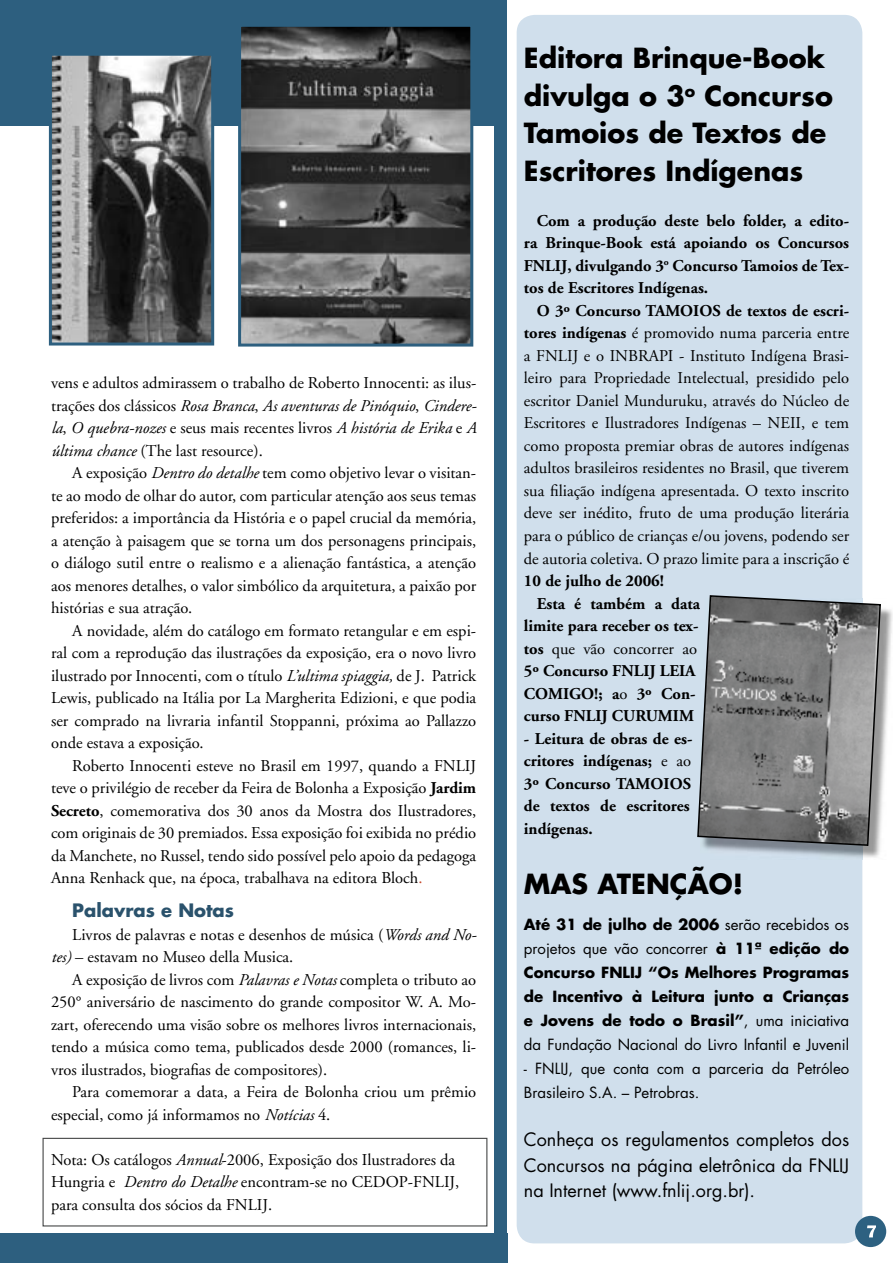
<style>
.page{position:relative;width:893px;height:1263px;background:#fff}
.page>*{position:absolute;margin:0;border:0;box-sizing:border-box;transform-origin:0 0}
.t1{font:700 27px/37.5px "Futura";color:#000}
.t2{font:18px/25.5px "Futura";color:#000;text-align:justify}
.t3{font:700 18px "Futura";color:#2a526c}
.t4{font:16.5px/22.5px "Adobe Garamond";color:#000;text-align:justify}
.t5{font:700 16.5px/22.5px "Adobe Garamond";color:#000;text-align:justify}
.t6{font:700 15px/24px "Futura";color:#000;text-align:justify}
.t7{font:15px/24px "Futura";color:#000}
.s1{font-style:italic}
.s2{font-weight:700}
.s3{color:#c6472a}
.s4{font-weight:400}
</style>
<div class="page">
<div style="left:0;top:41px;width:498px;height:84px;background:#2d5f7f"></div>
<div style="left:0;top:0;width:502px;height:43px;background:#2d5f7f"></div>
<div style="left:517px;top:15px;width:345px;height:1228px;background:#d0dfec;border-radius:18px"></div>
<div style="left:855px;top:1216px;width:31px;height:31px;background:#2d6181;border-radius:50%"></div>
<div style="left:0;top:1233px;width:508px;height:30px;background:#2d5f7f"></div>
<svg style="left:867px;top:1225px;width:9px;height:12px"></svg>
<svg style="left:238px;top:26px;width:235px;height:321px;background:#555758"></svg>
<div style="left:494px;top:0;width:12px;height:1245px;background:#2d5f7f"></div>
<img style="left:703px;top:608px;width:190px;height:252px">
<svg style="left:697px;top:595px;width:184px;height:251px;background:#838485"></svg>
<svg style="left:43px;top:1138px;width:444px;height:88px"></svg>
<svg style="left:49px;top:55px;width:165px;height:290px;background:#5f6365"></svg>
<p class="t4" style="left:51px;top:372px;width:427px">vens e adultos admirassem o trabalho de Roberto Innocenti: as ilus&shy;trações dos clássicos <span class="s1">Rosa Branca</span>, <span class="s1">As aventuras de Pinóquio</span>, <span class="s1">Cindere&shy;la</span>, <span class="s1">O quebra-nozes</span> e seus mais recentes livros <span class="s1">A história de Erika</span> e <span class="s1">A última chance</span> (The last resource).</p>
<p class="t4" style="left:51px;top:462px;width:427px;text-indent:21px">A exposição <span class="s1">Dentro do detalhe</span> tem como objetivo levar o visitan&shy;te ao modo de olhar do autor, com particular atenção aos seus temas preferidos: a importância da História e o papel crucial da memória, a atenção à paisagem que se torna um dos personagens principais, o diálogo sutil entre o realismo e a alienação fantástica, a atenção aos menores detalhes, o valor simbólico da arquitetura, a paixão por histórias e sua atração.</p>
<p class="t4" style="left:51px;top:620px;width:427px;text-indent:21px">A novidade, além do catálogo em formato retangular e em espi&shy;ral com a reprodução das ilustrações da exposição, era o novo livro ilustrado por Innocenti, com o título <span class="s1">L’ultima spiaggia,</span> de J. Patrick Lewis, publicado na Itália por La Margherita Edizioni, e que podia ser comprado na livraria infantil Stoppanni, próxima ao Pallazzo onde estava a exposição.</p>
<p class="t4" style="left:51px;top:755px;width:427px;text-indent:21px">Roberto Innocenti esteve no Brasil em 1997, quando a FNLIJ teve o privilégio de receber da Feira de Bolonha a Exposição <span class="s2">Jardim Secreto</span>, comemorativa dos 30 anos da Mostra dos Ilustradores, com originais de 30 premiados. Essa exposição foi exibida no prédio da Manchete, no Russel, tendo sido possível pelo apoio da pedagoga Anna Renhack que, na época, trabalhava na editora Bloch<span class="s3">.</span></p>
<p class="t3" style="left:72px;top:898px;width:163px">Palavras e Notas</p>
<p class="t4" style="left:51px;top:924px;width:427px;text-indent:21px">Livros de palavras e notas e desenhos de música (<span class="s1">Words and No&shy;tes)</span> – estavam no Museo della Musica.</p>
<p class="t4" style="left:51px;top:969px;width:427px;text-indent:21px">A exposição de livros com <span class="s1">Palavras e Notas</span> completa o tributo ao 250° aniversário de nascimento do grande compositor W. A. Mo&shy;zart, oferecendo uma visão sobre os melhores livros internacionais, tendo a música como tema, publicados desde 2000 (romances, li&shy;vros ilustrados, biografias de compositores).</p>
<p class="t4" style="left:51px;top:1081px;width:427px;text-indent:21px">Para comemorar a data, a Feira de Bolonha criou um prêmio especial, como já informamos no <span class="s1">Notícias</span> 4.</p>
<p class="t4" style="left:51px;top:1149px;width:410px;text-align:left">Nota: Os catálogos <span class="s1">Annual</span>-2006, Exposição dos Ilustradores da<br>Hungria e <span class="s1">Dentro do Detalhe</span> encontram-se no CEDOP-FNLIJ, para consulta dos sócios da FNLIJ.</p>
<h1 class="t1" style="left:524px;top:39px;width:310px">Editora Brinque-Book divulga o 3<sup>o</sup> Concurso<br>Tamoios de Textos de<br>Escritores Indígenas</h1>
<p class="t5" style="left:524px;top:210px;width:327px;text-indent:13px">Com a produção deste belo folder, a edito&shy;ra Brinque-Book está apoiando os Concursos FNLIJ, divulgando 3<sup>o</sup> Concurso Tamoios de Tex&shy;tos de Escritores Indígenas.</p>
<p class="t4" style="left:524px;top:300px;width:327px;text-indent:13px"><span class="s2">O 3º Concurso TAMOIOS de textos de escri&shy;tores indígenas</span> é promovido numa parceria entre a FNLIJ e o INBRAPI - Instituto Indígena Brasi&shy;leiro para Propriedade Intelectual, presidido pelo escritor Daniel Munduruku, através do Núcleo de Escritores e Ilustradores Indígenas – NEII, e tem como proposta premiar obras de autores indígenas adultos brasileiros residentes no Brasil, que tiverem sua filiação indígena apresentada. O texto inscrito deve ser inédito, fruto de uma produção literária para o público de crianças e/ou jovens, podendo ser de autoria coletiva. O prazo limite para a inscrição é</p>
<p class="t5" style="left:524px;top:570px;width:142px">10 de julho de 2006!</p>
<p class="t5" style="left:537px;top:592px;width:165px">Esta é também a data</p>
<p class="t5" style="left:524px;top:615px;width:176px">limite para receber os tex-</p>
<p class="t4" style="left:524px;top:637px;width:175px"><span class="s2">tos</span> que vão concorrer ao</p>
<p class="t5" style="left:524px;top:660px;width:173px">5º Concurso FNLIJ LEIA</p>
<p class="t5" style="left:524px;top:682px;width:173px">COMIGO!; a<span class="s4">o</span> 3º Con-</p>
<p class="t5" style="left:524px;top:705px;width:172px">curso FNLIJ CURUMIM</p>
<p class="t5" style="left:524px;top:727px;width:170px;text-align:left">- Leitura de obras de es&shy;critores indígenas; <span class="s4">e ao<br></span>3º Concurso TAMOIOS de textos de escritores indígenas.</p>
<h1 class="t1" style="left:524px;top:864px;width:221px">MAS ATENÇÃO!</h1>
<p class="t6" style="left:524px;top:912px;width:327px">Até 31 de julho de 2006 <span class="s4">serão recebidos os projetos que vão concorrer</span> à 11ª edição do Concurso FNLIJ “Os Melhores Programas de Incentivo à Leitura junto a Crianças e Jovens de todo o Brasil”<span class="s4">, uma iniciativa da Fundação Nacional do Livro Infantil e Juvenil</span></p>
<p class="t7" style="left:524px;top:1056px;width:327px">- FNLIJ, que conta com a parceria da Petróleo<br>Brasileiro S.A. – Petrobras.</p>
<p class="t2" style="left:524px;top:1127px;width:327px">Conheça os regulamentos completos dos Concursos na página eletrônica da FNLIJ na Internet (www.fnlij.org.br).</p>
</div>
